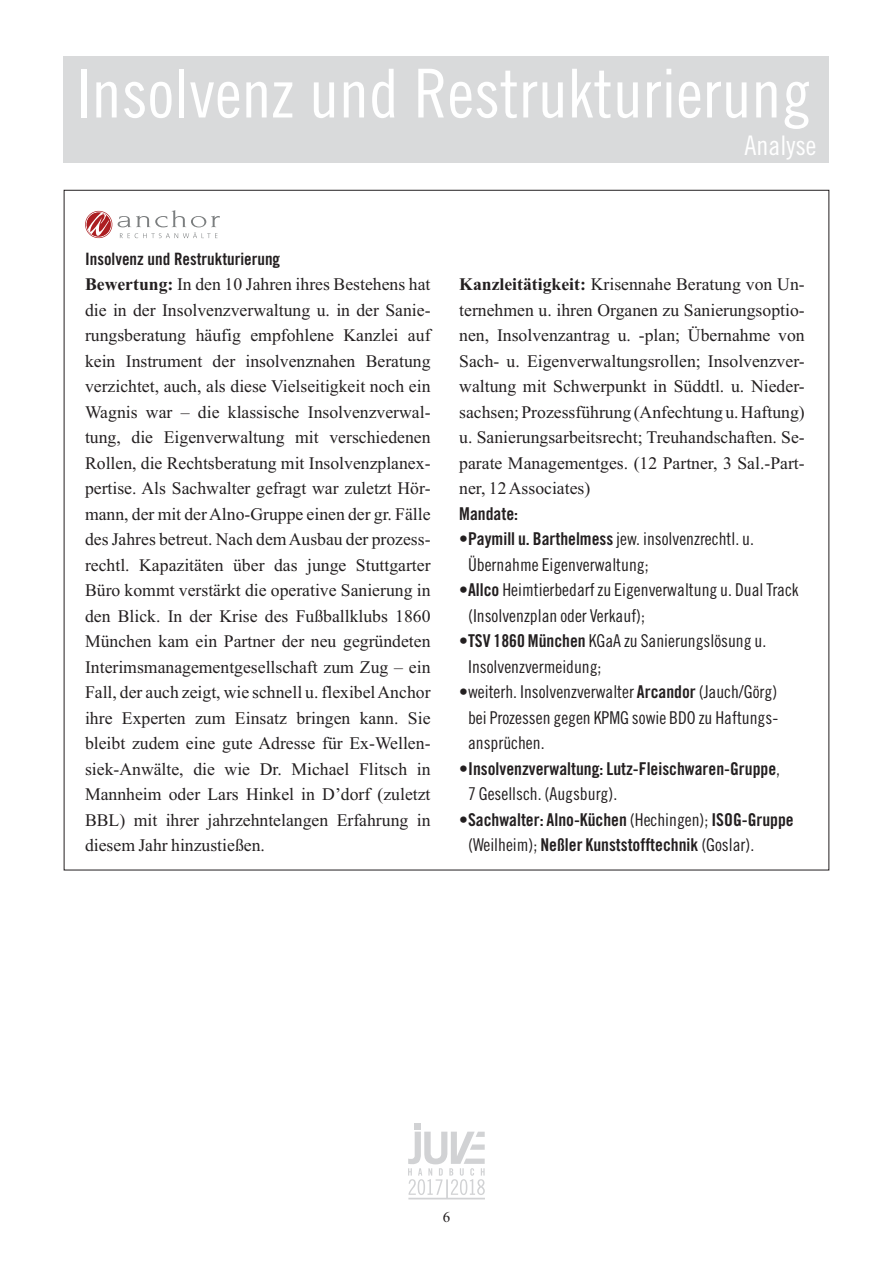
<style>
.page{position:relative;width:893px;height:1263px;background:#fff}
.page>*{position:absolute;margin:0;border:0;box-sizing:border-box;transform-origin:0 0}
.t1{font:67.5px "Trade Gothic LT Std Cn 18";color:#fff}
.t2{font:27px "Trade Gothic LT Std Cn 18";color:#fff}
.t3{font:17.7px/25.5px "Juve Times New Roman";color:#231f20;text-align:justify}
.t4{font:17.7px/25.5px "Trade Gothic LT Std Cn 18";color:#231f20}
.t5{font:17.7px/25.5px "Trade Gothic LT Std Bd Cn 20";color:#231f20}
.t6{font:17.1px "Trade Gothic LT Std Bd Cn 20";color:#231f20}
.t7{font:15px "Juve Times New Roman";color:#231f20}
.s1{font-weight:700}
.s2{font-family:"Trade Gothic LT Std Bd Cn 20"}
.s3{font-family:"Trade Gothic LT Std Cn 18"}
</style>
<div class="page">
<svg style="left:408px;top:1123px;width:77px;height:76px"></svg>
<div style="left:64px;top:56px;width:765px;height:107px;background:#d9dadb"></div>
<svg style="left:85px;top:210px;width:135px;height:28px"></svg>
<h1 class="t1" style="left:77px;top:53px;width:736px">Insolvenz und Restrukturierung</h1>
<h2 class="t2" style="left:744px;top:129px;width:73px">Analyse</h2>
<p class="t6" style="left:85px;top:248px;width:197px">Insolvenz und Restrukturierung</p>
<p class="t3" style="left:85px;top:271px;width:347px"><span class="s1">Bewertung:</span> In den 10 Jahren ihres Bestehens hat die in der Insolvenzverwaltung u. in der Sanie&shy;rungsberatung häufig empfohlene Kanzlei auf kein Instrument der insolvenznahen Beratung verzichtet, auch, als diese Vielseitigkeit noch ein Wagnis war – die klassische Insolvenzverwal&shy;tung, die Eigenverwaltung mit verschiedenen Rollen, die Rechtsberatung mit Insolvenzplanex&shy;pertise. Als Sachwalter gefragt war zuletzt Hör&shy;mann, der mit der Alno-Gruppe einen der gr. Fälle des Jahres betreut. Nach dem Ausbau der prozess&shy;rechtl. Kapazitäten über das junge Stuttgarter Büro kommt verstärkt die operative Sanierung in den Blick. In der Krise des Fußballklubs 1860<br>München kam ein Partner der neu gegründeten Interimsmanagementgesellschaft zum Zug – ein Fall, der auch zeigt, wie schnell u. flexibel Anchor ihre Experten zum Einsatz bringen kann. Sie bleibt zudem eine gute Adresse für Ex-Wellen&shy;siek-Anwälte, die wie Dr. Michael Flitsch in Mannheim oder Lars Hinkel in D’dorf (zuletzt BBL) mit ihrer jahrzehntelangen Erfahrung in diesem Jahr hinzustießen.</p>
<p class="t3" style="left:459px;top:271px;width:347px"><span class="s1">Kanzleitätigkeit:</span> Krisennahe Beratung von Un&shy;ternehmen u. ihren Organen zu Sanierungsoptio&shy;nen, Insolvenzantrag u. -plan; Übernahme von Sach- u. Eigenverwaltungsrollen; Insolvenzver&shy;waltung mit Schwerpunkt in Süddtl. u. Nieder&shy;sachsen; Prozessführung (Anfechtung u. Haftung) u. Sanierungsarbeitsrecht; Treuhandschaften. Se&shy;parate Managementges. (12 Partner, 3 Sal.-Part&shy;ner, 12 Associates)</p>
<p class="t5" style="left:459px;top:500px;width:60px">Mandate:</p>
<p class="t4" style="left:468px;top:526px;width:287px;text-indent:-9px"><span class="s2">•Paymill u. Barthelmess</span> jew. insolvenzrechtl. u.<br>Übernahme Eigenverwaltung;</p>
<p class="t4" style="left:468px;top:577px;width:332px;text-indent:-9px"><span class="s2">•Allco</span> Heimtierbedarf zu Eigenverwaltung u. Dual Track (Insolvenzplan oder Verkauf);</p>
<p class="t4" style="left:468px;top:628px;width:300px;text-indent:-9px"><span class="s2">•TSV 1860 München</span> KGaA zu Sanierungslösung u.<br>Insolvenzvermeidung;</p>
<p class="t4" style="left:468px;top:679px;width:312px;text-align:justify;text-indent:-9px"><span class="s2">•</span>weiterh. Insolvenzverwalter <span class="s2">Arcandor</span> (Jauch/Görg) bei Prozessen gegen KPMG sowie BDO zu Haftungs&shy;ansprüchen.</p>
<p class="t5" style="left:459px;top:756px;width:322px">•Insolvenzverwaltung: Lutz-Fleischwaren-Gruppe<span class="s3">,</span></p>
<p class="t4" style="left:468px;top:781px;width:151px">7 Gesellsch. (Augsburg).</p>
<p class="t5" style="left:468px;top:807px;width:327px;text-indent:-9px">•Sachwalter: Alno-Küchen <span class="s3">(Hechingen);</span> ISOG-Gruppe <span class="s3">(Weilheim);</span> Neßler Kunststofftechnik <span class="s3">(Goslar).</span></p>
<p class="t7" style="left:443px;top:1209px;width:9px">6</p>
</div>
